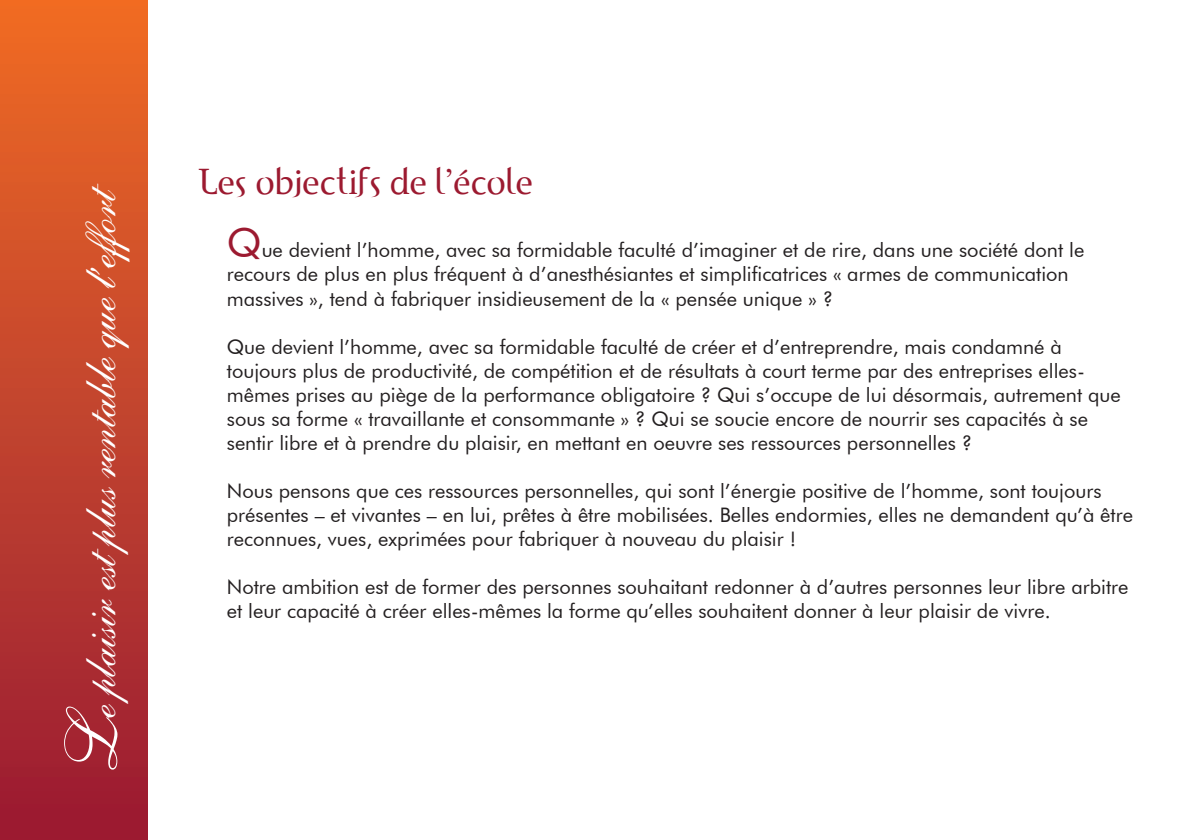
<style>
.page{position:relative;width:1191px;height:840px;background:#fff}
.page>*{position:absolute;margin:0;border:0;box-sizing:border-box;transform-origin:0 0}
.t1{font:72px "Shelley Allegro BT";color:#fff}
.t2{font:48px "Shelley Allegro BT";color:#fff}
.t3{font:36px "Agendia Std";color:#9c1a30}
.t4{font:20px/24px "Futura BT";color:#231f20}
.s1{font-size:40px;color:#9c1a30}
</style>
<div class="page">
<div style="left:0;top:0;width:147px;height:839px;background:linear-gradient(to bottom,#ef6c25,#981a34)"></div>
<p class="t2" style="left:70px;top:717px;width:536px;rotate:-90deg">e plaisir estplus rentable que l’effort</p>
<p class="t1" style="left:49px;top:774px;width:70px;rotate:-90deg">L</p>
<p class="t3" style="left:198px;top:160px;width:335px">Les objectifs de l’école</p>
<p class="t4" style="left:227px;top:238px;width:859px"><span class="s1">Q</span>ue devient l’homme, avec sa formidable faculté d’imaginer et de rire, dans une société dont le recours de plus en plus fréquent à d’anesthésiantes et simplificatrices « armes de communication massives », tend à fabriquer insidieusement de la « pensée unique » ?</p>
<p class="t4" style="left:227px;top:334px;width:895px">Que devient l’homme, avec sa formidable faculté de créer et d’entreprendre, mais condamné à toujours plus de productivité, de compétition et de résultats à court terme par des entreprises elles&shy;mêmes prises au piège de la performance obligatoire ? Qui s’occupe de lui désormais, autrement que sous sa forme « travaillante et consommante » ? Qui se soucie encore de nourrir ses capacités à se sentir libre et à prendre du plaisir, en mettant en oeuvre ses ressources personnelles ?</p>
<p class="t4" style="left:227px;top:478px;width:907px">Nous pensons que ces ressources personnelles, qui sont l’énergie positive de l’homme, sont toujours présentes – et vivantes – en lui, prêtes à être mobilisées. Belles endormies, elles ne demandent qu’à être reconnues, vues, exprimées pour fabriquer à nouveau du plaisir !</p>
<p class="t4" style="left:227px;top:574px;width:903px">Notre ambition est de former des personnes souhaitant redonner à d’autres personnes leur libre arbitre et leur capacité à créer elles-mêmes la forme qu’elles souhaitent donner à leur plaisir de vivre.</p>
</div>
